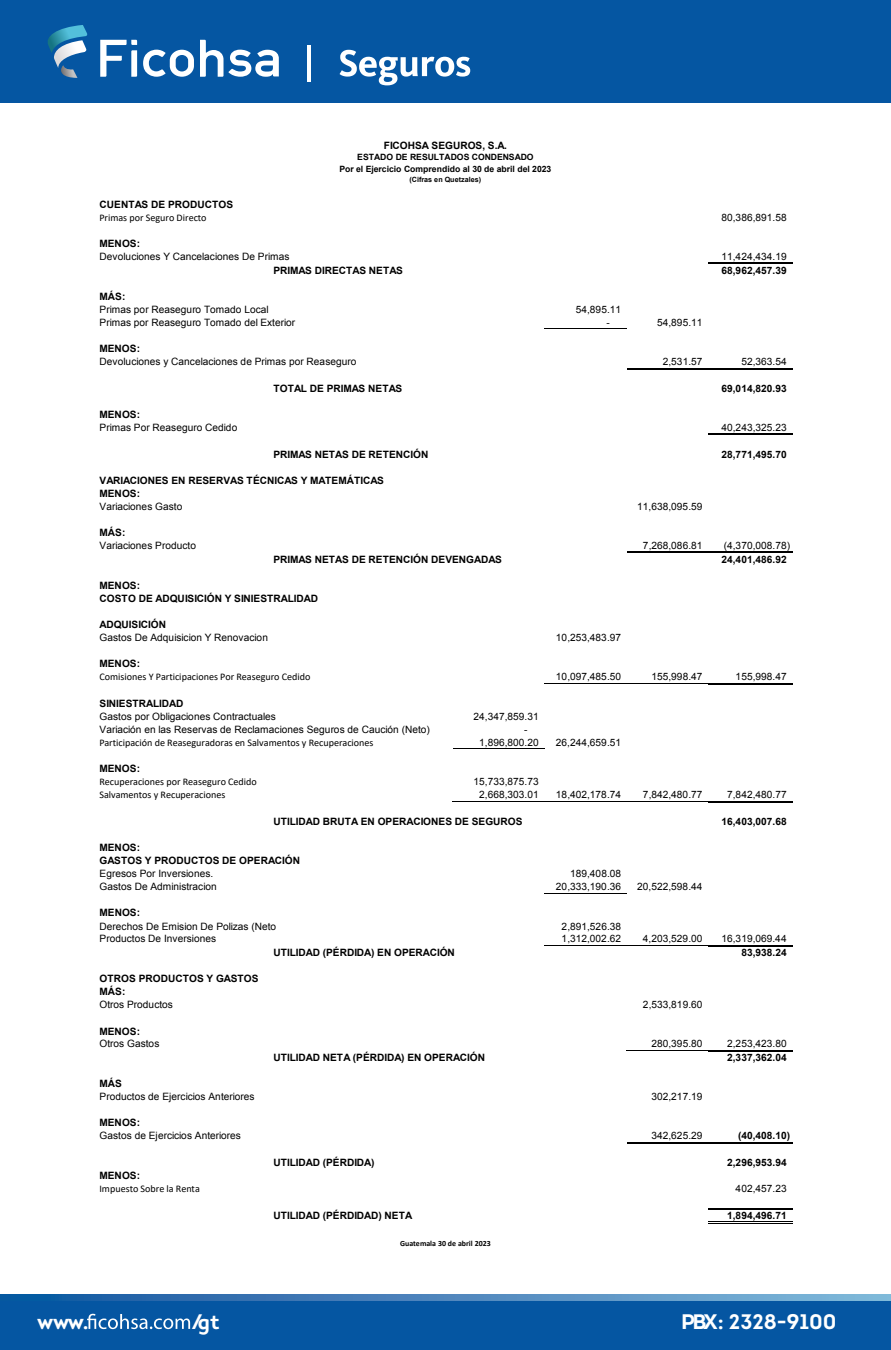
<style>
.page{position:relative;width:891px;height:1350px;background:#fff}
.page>*{position:absolute;margin:0;border:0;box-sizing:border-box;transform-origin:0 0}
.t1{font:700 21px "Intro";color:#fff}
.t2{font:10.05px "Arial";letter-spacing:.005em;color:#000}
.t3{font:700 10.05px/13px "Arial";letter-spacing:.005em;color:#000}
.t4{font:10.05px "Calibri";color:#000}
.t5{font:700 8.7px "Arial";color:#000}
.t6{font:700 7.95px "Calibri";color:#000}
.t7{font:700 7.2px "Arial";letter-spacing:.005em;color:#000}
</style>
<div class="page">
<hr style="left:544px;top:683px;width:164px;height:1px;background:#000">
<hr style="left:453px;top:801px;width:255px;height:1px;background:#000">
<hr style="left:544px;top:946px;width:164px;height:1px;background:#000">
<hr style="left:627px;top:1051px;width:81px;height:1px;background:#000">
<hr style="left:708px;top:263px;width:85px;height:1px;background:#000">
<hr style="left:544px;top:328px;width:83px;height:1px;background:#000">
<hr style="left:627px;top:368px;width:166px;height:1px;background:#000">
<hr style="left:708px;top:434px;width:85px;height:1px;background:#000">
<hr style="left:627px;top:552px;width:166px;height:1px;background:#000">
<hr style="left:708px;top:683px;width:85px;height:1px;background:#000">
<hr style="left:453px;top:749px;width:92px;height:1px;background:#000">
<hr style="left:708px;top:801px;width:85px;height:1px;background:#000">
<hr style="left:544px;top:893px;width:83px;height:1px;background:#000">
<hr style="left:708px;top:945px;width:85px;height:2px;background:#000">
<hr style="left:708px;top:1050px;width:85px;height:2px;background:#000">
<hr style="left:627px;top:1142px;width:166px;height:2px;background:#000">
<hr style="left:708px;top:1208px;width:85px;height:1px;background:#000">
<hr style="left:708px;top:1221px;width:85px;height:1px;background:#000">
<hr style="left:708px;top:1223px;width:85px;height:1px;background:#000">
<div style="left:0;top:0;width:891px;height:103px;background:#0556a2"></div>
<svg style="left:48px;top:25px;width:40px;height:53px"></svg>
<div style="left:0;top:1296px;width:891px;height:54px;background:#0556a2"></div>
<svg style="left:87px;top:1314px;width:103px;height:15px"></svg>
<svg style="left:0;top:1294px;width:891px;height:7px;background:#4b87bd"></svg>
<svg style="left:340px;top:50px;width:130px;height:35px"></svg>
<svg style="left:100px;top:40px;width:179px;height:37px"></svg>
<hr style="left:307px;top:45px;width:4px;height:37px;background:#fff">
<p class="t3" style="left:384px;top:139px;width:125px">FICOHSA SEGUROS, S.A.</p>
<p class="t5" style="left:357px;top:151px;width:178px">ESTADO DE RESULTADOS CONDENSADO</p>
<p class="t5" style="left:339px;top:163px;width:213px">Por el Ejercicio Comprendido al 30 de abril del 2023</p>
<p class="t7" style="left:410px;top:175px;width:73px">(Cifras en Quetzales)</p>
<p class="t3" style="left:100px;top:198px;width:135px">CUENTAS DE PRODUCTOS</p>
<p class="t4" style="left:99px;top:211px;width:109px">Primas por Seguro Directo</p>
<p class="t2" style="left:722px;top:211px;width:67px">80,386,891.58</p>
<p class="t3" style="left:100px;top:237px;width:42px">MENOS:</p>
<p class="t2" style="left:100px;top:250px;width:191px">Devoluciones Y Cancelaciones De Primas</p>
<p class="t2" style="left:722px;top:250px;width:67px">11,424,434.19</p>
<p class="t3" style="left:273px;top:264px;width:131px">PRIMAS DIRECTAS NETAS</p>
<p class="t3" style="left:722px;top:264px;width:67px">68,962,457.39</p>
<p class="t3" style="left:100px;top:290px;width:27px">MÁS:</p>
<p class="t2" style="left:100px;top:303px;width:171px">Primas por Reaseguro Tomado Local</p>
<p class="t2" style="left:576px;top:303px;width:47px">54,895.11</p>
<p class="t2" style="left:100px;top:316px;width:197px">Primas por Reaseguro Tomado del Exterior</p>
<p class="t2" style="left:607px;top:316px;width:5px">-</p>
<p class="t2" style="left:657px;top:316px;width:47px">54,895.11</p>
<p class="t3" style="left:100px;top:342px;width:42px">MENOS:</p>
<p class="t2" style="left:100px;top:355px;width:258px">Devoluciones y Cancelaciones de Primas por Reaseguro</p>
<p class="t2" style="left:663px;top:355px;width:41px">2,531.57</p>
<p class="t2" style="left:741px;top:355px;width:47px">52,363.54</p>
<p class="t3" style="left:273px;top:382px;width:130px">TOTAL DE PRIMAS NETAS</p>
<p class="t3" style="left:722px;top:382px;width:67px">69,014,820.93</p>
<p class="t3" style="left:100px;top:408px;width:42px">MENOS:</p>
<p class="t2" style="left:100px;top:421px;width:139px">Primas Por Reaseguro Cedido</p>
<p class="t2" style="left:721px;top:421px;width:67px">40,243,325.23</p>
<p class="t3" style="left:273px;top:448px;width:157px">PRIMAS NETAS DE RETENCIÓN</p>
<p class="t3" style="left:722px;top:448px;width:67px">28,771,495.70</p>
<p class="t3" style="left:100px;top:474px;width:286px">VARIACIONES EN RESERVAS TÉCNICAS Y MATEMÁTICAS<br>MENOS:</p>
<p class="t2" style="left:100px;top:500px;width:84px">Variaciones Gasto</p>
<p class="t2" style="left:637px;top:500px;width:67px">11,638,095.59</p>
<p class="t3" style="left:100px;top:526px;width:27px">MÁS:</p>
<p class="t2" style="left:100px;top:539px;width:98px">Variaciones Producto</p>
<p class="t2" style="left:643px;top:539px;width:61px">7,268,086.81</p>
<p class="t2" style="left:724px;top:539px;width:68px">(4,370,008.78)</p>
<p class="t3" style="left:273px;top:553px;width:230px">PRIMAS NETAS DE RETENCIÓN DEVENGADAS</p>
<p class="t3" style="left:722px;top:553px;width:67px">24,401,486.92</p>
<p class="t3" style="left:100px;top:579px;width:220px">MENOS:<br>COSTO DE ADQUISICIÓN Y SINIESTRALIDAD</p>
<p class="t3" style="left:100px;top:618px;width:68px">ADQUISICIÓN</p>
<p class="t2" style="left:100px;top:631px;width:170px">Gastos De Adquisicion Y Renovacion</p>
<p class="t2" style="left:556px;top:631px;width:67px">10,253,483.97</p>
<p class="t3" style="left:100px;top:658px;width:42px">MENOS:</p>
<p class="t4" style="left:99px;top:670px;width:213px">Comisiones Y Participaciones Por Reaseguro Cedido</p>
<p class="t2" style="left:556px;top:670px;width:67px">10,097,485.50</p>
<p class="t2" style="left:651px;top:670px;width:53px">155,998.47</p>
<p class="t2" style="left:736px;top:670px;width:53px">155,998.47</p>
<p class="t3" style="left:100px;top:697px;width:85px">SINIESTRALIDAD</p>
<p class="t2" style="left:100px;top:710px;width:178px">Gastos por Obligaciones Contractuales</p>
<p class="t2" style="left:474px;top:710px;width:67px">24,347,859.31</p>
<p class="t2" style="left:100px;top:723px;width:332px">Variación en las Reservas de Reclamaciones Seguros de Caución (Neto)</p>
<p class="t2" style="left:524px;top:723px;width:5px">-</p>
<p class="t4" style="left:99px;top:736px;width:276px">Participación de Reaseguradoras en Salvamentos y Recuperaciones</p>
<p class="t2" style="left:479px;top:736px;width:61px">1,896,800.20</p>
<p class="t2" style="left:556px;top:736px;width:67px">26,244,659.51</p>
<p class="t3" style="left:100px;top:763px;width:42px">MENOS:</p>
<p class="t4" style="left:99px;top:775px;width:159px">Recuperaciones por Reaseguro Cedido</p>
<p class="t2" style="left:474px;top:775px;width:67px">15,733,875.73</p>
<p class="t4" style="left:99px;top:788px;width:128px">Salvamentos y Recuperaciones</p>
<p class="t2" style="left:479px;top:788px;width:61px">2,668,303.01</p>
<p class="t2" style="left:556px;top:788px;width:67px">18,402,178.74</p>
<p class="t2" style="left:643px;top:788px;width:61px">7,842,480.77</p>
<p class="t2" style="left:727px;top:788px;width:61px">7,842,480.77</p>
<p class="t3" style="left:273px;top:815px;width:251px">UTILIDAD BRUTA EN OPERACIONES DE SEGUROS</p>
<p class="t3" style="left:722px;top:815px;width:67px">16,403,007.68</p>
<p class="t3" style="left:100px;top:841px;width:202px">MENOS:<br>GASTOS Y PRODUCTOS DE OPERACIÓN</p>
<p class="t2" style="left:100px;top:867px;width:115px">Egresos Por Inversiones.</p>
<p class="t2" style="left:570px;top:867px;width:53px">189,408.08</p>
<p class="t2" style="left:100px;top:880px;width:119px">Gastos De Administracion</p>
<p class="t2" style="left:556px;top:880px;width:67px">20,333,190.36</p>
<p class="t2" style="left:637px;top:880px;width:67px">20,522,598.44</p>
<p class="t3" style="left:100px;top:907px;width:42px">MENOS:</p>
<p class="t2" style="left:100px;top:919px;width:178px">Derechos De Emision De Polizas (Neto</p>
<p class="t2" style="left:562px;top:919px;width:61px">2,891,526.38</p>
<p class="t2" style="left:100px;top:932px;width:118px">Productos De Inversiones</p>
<p class="t2" style="left:562px;top:932px;width:61px">1,312,002.62</p>
<p class="t2" style="left:643px;top:932px;width:61px">4,203,529.00</p>
<p class="t2" style="left:721px;top:932px;width:67px">16,319,069.44</p>
<p class="t3" style="left:273px;top:946px;width:183px">UTILIDAD (PÉRDIDA) EN OPERACIÓN</p>
<p class="t3" style="left:741px;top:946px;width:47px">83,938.24</p>
<p class="t3" style="left:100px;top:973px;width:161px">OTROS PRODUCTOS Y GASTOS<br>MÁS:</p>
<p class="t2" style="left:100px;top:998px;width:75px">Otros Productos</p>
<p class="t2" style="left:643px;top:998px;width:61px">2,533,819.60</p>
<p class="t3" style="left:100px;top:1025px;width:42px">MENOS:</p>
<p class="t2" style="left:100px;top:1037px;width:61px">Otros Gastos</p>
<p class="t2" style="left:651px;top:1037px;width:53px">280,395.80</p>
<p class="t2" style="left:727px;top:1037px;width:61px">2,253,423.80</p>
<p class="t3" style="left:273px;top:1051px;width:213px">UTILIDAD NETA (PÉRDIDA) EN OPERACIÓN</p>
<p class="t3" style="left:727px;top:1051px;width:61px">2,337,362.04</p>
<p class="t3" style="left:100px;top:1078px;width:24px">MÁS</p>
<p class="t2" style="left:100px;top:1090px;width:156px">Productos de Ejercicios Anteriores</p>
<p class="t2" style="left:651px;top:1090px;width:53px">302,217.19</p>
<p class="t3" style="left:100px;top:1117px;width:42px">MENOS:</p>
<p class="t2" style="left:100px;top:1129px;width:143px">Gastos de Ejercicios Anteriores</p>
<p class="t2" style="left:651px;top:1129px;width:53px">342,625.29</p>
<p class="t3" style="left:738px;top:1130px;width:54px">(40,408.10)</p>
<p class="t3" style="left:273px;top:1157px;width:103px">UTILIDAD (PÉRDIDA)</p>
<p class="t3" style="left:727px;top:1157px;width:61px">2,296,953.94</p>
<p class="t3" style="left:100px;top:1170px;width:42px">MENOS:</p>
<p class="t4" style="left:99px;top:1182px;width:102px">Impuesto Sobre la Renta</p>
<p class="t2" style="left:736px;top:1182px;width:53px">402,457.23</p>
<p class="t3" style="left:273px;top:1209px;width:141px">UTILIDAD (PÉRDIDAD) NETA</p>
<p class="t3" style="left:727px;top:1209px;width:61px">1,894,496.71</p>
<p class="t6" style="left:400px;top:1238px;width:92px">Guatemala 30 de abril 2023</p>
<h1 class="t1" style="left:37px;top:1308px;width:53px">www.</h1>
<h1 class="t1" style="left:192px;top:1308px;width:29px">/gt</h1>
<h1 class="t1" style="left:681px;top:1308px;width:157px">PBX: 2328-9100</h1>
</div>
